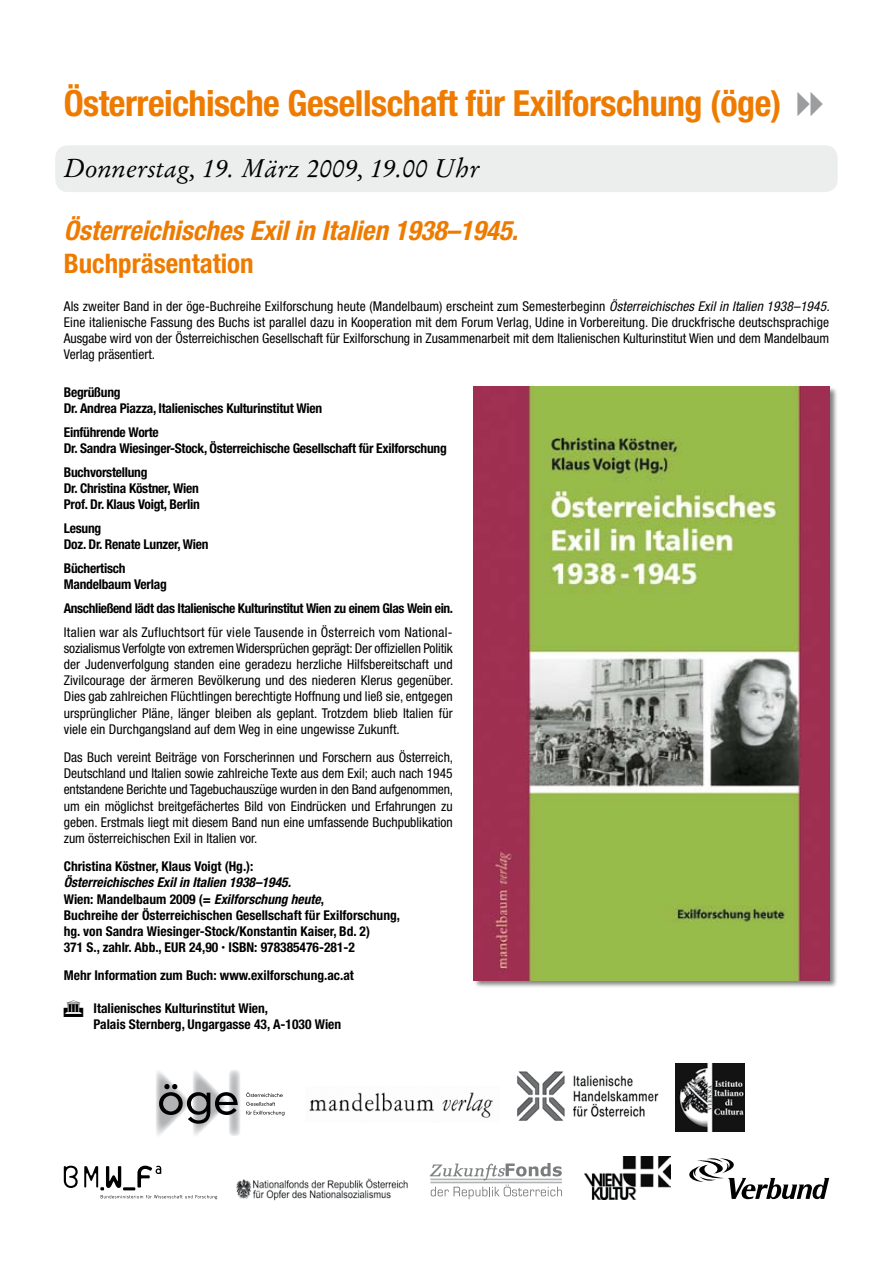
<style>
.page{position:relative;width:893px;height:1263px;background:#fff}
.page>*{position:absolute;margin:0;border:0;box-sizing:border-box;transform-origin:0 0}
.t1{font:700 condensed 36px "Helvetica Neue";letter-spacing:-.015em;color:#ee7b00}
.t2{font:italic 700 condensed 27px "Helvetica Neue";color:#ee7b00}
.t3{font:700 condensed 27px "Helvetica Neue";color:#ee7b00}
.t4{font:italic 25.5px "Stempel Garamond";color:#000}
.t5{font:condensed 13.5px/16.2px "Helvetica Neue";color:#000;text-align:justify}
.t6{font:700 condensed 13.5px/16.2px "Helvetica Neue";color:#000}
.t7{font:700 condensed 13.5px/16.2px "Helvetica Neue";letter-spacing:-.02em;color:#000}
.s1{font-style:italic}
</style>
<div class="page">
<div style="left:55px;top:145px;width:783px;height:47px;background:#eceded;border-radius:13px"></div>
<div style="left:473px;top:386px;width:365px;height:603px;background:#000;opacity:.5"></div>
<img style="left:474px;top:387px;width:355px;height:593px">
<img style="left:236px;top:1178px;width:172px;height:22px">
<svg style="left:430px;top:1163px;width:132px;height:36px"></svg>
<img style="left:584px;top:1156px;width:87px;height:43px">
<svg style="left:64px;top:1166px;width:14px;height:22px"></svg>
<svg style="left:84px;top:1166px;width:133px;height:33px"></svg>
<svg style="left:689px;top:1158px;width:140px;height:41px"></svg>
<img style="left:156px;top:1070px;width:84px;height:66px">
<svg style="left:159px;top:1084px;width:79px;height:40px"></svg>
<svg style="left:246px;top:1092px;width:38px;height:23px"></svg>
<img style="left:676px;top:1063px;width:68px;height:68px">
<img style="left:309px;top:1092px;width:184px;height:26px">
<img style="left:517px;top:1071px;width:142px;height:50px">
<h1 class="t1" style="left:64px;top:82px;width:719px">Österreichische Gesellschaft für Exilforschung (öge)</h1>
<h3 class="t4" style="left:64px;top:153px;width:417px">Donnerstag, 19. März 2009, 19.00 Uhr</h3>
<h2 class="t2" style="left:64px;top:214px;width:456px">Österreichisches Exil in Italien 1938–1945.</h2>
<h2 class="t3" style="left:64px;top:247px;width:191px">Buchpräsentation</h2>
<p class="t5" style="left:64px;top:298px;width:767px">Als zweiter Band in der öge-Buchreihe Exilforschung heute (Mandelbaum) erscheint zum Semesterbeginn <span class="s1">Österreichisches Exil in Italien 1938–1945.<br></span>Eine italienische Fassung des Buchs ist parallel dazu in Kooperation mit dem Forum Verlag, Udine in Vorbereitung. Die druckfrische deutschsprachige Ausgabe wird von der Österreichischen Gesellschaft für Exilforschung in Zusammenarbeit mit dem Italienischen Kulturinstitut Wien und dem Mandelbaum Verlag präsentiert.</p>
<p class="t7" style="left:64px;top:384px;width:260px">Begrüßung<br>Dr. Andrea Piazza, Italienisches Kulturinstitut Wien</p>
<p class="t7" style="left:64px;top:424px;width:384px">Einführende Worte<br>Dr. Sandra Wiesinger-Stock, Österreichische Gesellschaft für Exilforschung</p>
<p class="t7" style="left:64px;top:464px;width:137px">Buchvorstellung<br>Dr. Christina Köstner, Wien<br>Prof. Dr. Klaus Voigt, Berlin</p>
<p class="t7" style="left:64px;top:520px;width:146px">Lesung<br>Doz. Dr. Renate Lunzer, Wien</p>
<p class="t7" style="left:64px;top:560px;width:104px">Büchertisch<br>Mandelbaum Verlag</p>
<p class="t7" style="left:64px;top:600px;width:391px">Anschließend lädt das Italienische Kulturinstitut Wien zu einem Glas Wein ein.</p>
<p class="t5" style="left:64px;top:624px;width:391px">Italien war als Zufluchtsort für viele Tausende in Österreich vom National&shy;sozialismus Verfolgte von extremen Widersprüchen geprägt: Der offiziellen Politik der Judenverfolgung standen eine geradezu herzliche Hilfsbereitschaft und Zivilcourage der ärmeren Bevölkerung und des niederen Klerus gegenüber.<br>Dies gab zahlreichen Flüchtlingen berechtigte Hoffnung und ließ sie, entgegen ursprünglicher Pläne, länger bleiben als geplant. Trotzdem blieb Italien für viele ein Durchgangsland auf dem Weg in eine ungewisse Zukunft.</p>
<p class="t5" style="left:64px;top:749px;width:391px">Das Buch vereint Beiträge von Forscherinnen und Forschern aus Österreich, Deutschland und Italien sowie zahlreiche Texte aus dem Exil; auch nach 1945 entstandene Berichte und Tagebuchauszüge wurden in den Band aufgenommen, um ein möglichst breitgefächertes Bild von Eindrücken und Erfahrungen zu geben. Erstmals liegt mit diesem Band nun eine umfassende Buchpublikation zum österreichischen Exil in Italien vor.</p>
<p class="t6" style="left:64px;top:858px;width:191px">Christina Köstner, Klaus Voigt (Hg.):</p>
<p class="t6" style="left:64px;top:874px;width:338px"><span class="s1">Österreichisches Exil in Italien 1938–1945.<br></span>Wien: Mandelbaum 2009 (= <span class="s1">Exilforschung heute</span>,<br>Buchreihe der Österreichischen Gesellschaft für Exilforschung, hg. von Sandra Wiesinger-Stock/Konstantin Kaiser, Bd. 2)<br>371 S., zahlr. Abb., EUR 24,90 <sup>•</sup> ISBN: 978385476-281-2</p>
<p class="t6" style="left:64px;top:967px;width:292px">Mehr Information zum Buch: www.exilforschung.ac.at</p>
<p class="t6" style="left:94px;top:1000px;width:249px">Italienisches Kulturinstitut Wien,<br>Palais Sternberg, Ungargasse 43, A-1030 Wien</p>
</div>
